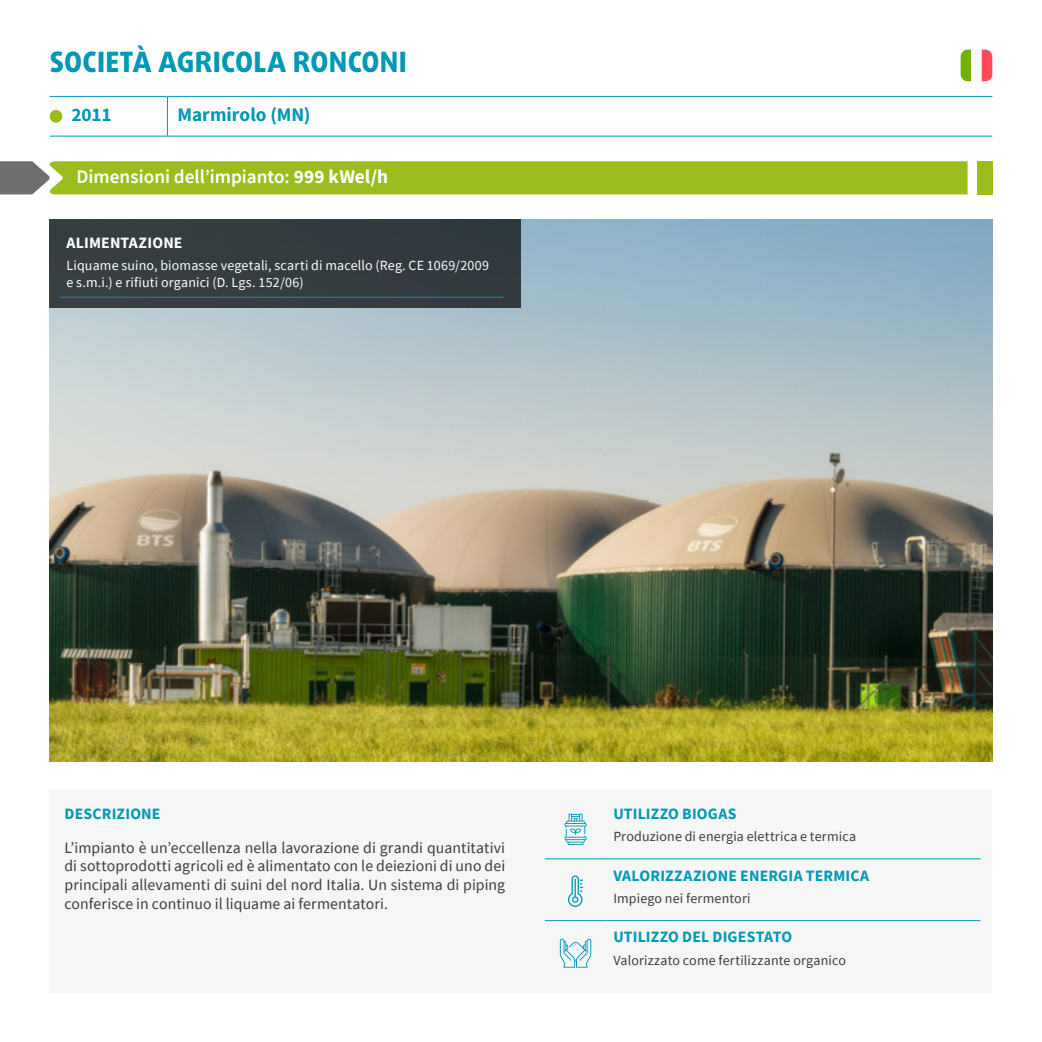
<style>
.page{position:relative;width:1042px;height:1042px;background:#fff}
.page>*{position:absolute;margin:0;border:0;box-sizing:border-box;transform-origin:0 0}
.t1{font:800 28px "Daxline OT";letter-spacing:.01em;color:#0098b6}
.body{font:600 19.25px "Source Sans Pro";color:#fff}
.t2{font:700 19.25px "Source Sans Pro";color:#0098b6}
.t3{font:15.75px/18.9px "Source Sans Pro";letter-spacing:.005em;color:#3c3c3b;text-align:justify}
.body-2{font:700 15.75px "Source Sans Pro";letter-spacing:.01em;color:#0098b6}
.body-3{font:700 15.75px "Source Sans Pro";letter-spacing:.01em;color:#fff}
.t4{font:14px/16.8px "Source Sans Pro";letter-spacing:.01em;color:#fff}
.t5{font:14px "Source Sans Pro";letter-spacing:.01em;color:#3c3c3b}
.s1{font-weight:700}
</style>
<div class="page">
<svg style="left:0;top:161px;width:967px;height:33px;background:#9bbc26"></svg>
<div style="left:977px;top:161px;width:15px;height:33px;background:#9bbe1e"></div>
<svg style="left:960px;top:50px;width:11px;height:31px"></svg>
<div style="left:971px;top:50px;width:11px;height:31px;background:#f8f8f8"></div>
<svg style="left:982px;top:50px;width:10px;height:31px"></svg>
<hr style="left:50px;top:96px;width:117px;height:1px;background:#0098b6">
<hr style="left:167px;top:96px;width:825px;height:1px;background:#0098b6">
<hr style="left:167px;top:97px;width:1px;height:39px;background:#0098b6">
<hr style="left:50px;top:136px;width:117px;height:1px;background:#0098b6">
<hr style="left:167px;top:136px;width:825px;height:1px;background:#0098b6">
<div style="left:50px;top:110px;width:12px;height:13px;background:#9bbe1e;border-radius:50%"></div>
<img style="left:50px;top:219px;width:942px;height:542px">
<div style="left:50px;top:790px;width:942px;height:202px;background:#f6f6f6"></div>
<hr style="left:545px;top:920px;width:61px;height:1px;background:#0098b6">
<hr style="left:606px;top:920px;width:374px;height:1px;background:#0098b6">
<hr style="left:545px;top:858px;width:61px;height:1px;background:#0098b6">
<hr style="left:606px;top:858px;width:374px;height:1px;background:#0098b6">
<svg style="left:564px;top:813px;width:22px;height:32px"></svg>
<svg style="left:568px;top:875px;width:15px;height:32px"></svg>
<svg style="left:560px;top:938px;width:31px;height:29px"></svg>
<div style="left:50px;top:219px;width:471px;height:88px;background:#353c40"></div>
<hr style="left:60px;top:297px;width:444px;height:1px;background:#0098b6">
<p class="t1" style="left:50px;top:43px;width:359px">SOCIETÀ AGRICOLA RONCONI</p>
<p class="t2" style="left:71px;top:102px;width:42px">2011</p>
<p class="t2" style="left:177px;top:101px;width:134px">Marmirolo (MN)</p>
<p class="body" style="left:77px;top:164px;width:313px">Dimensioni dell’impianto: <span class="s1">999 kWel/h</span></p>
<p class="body-3" style="left:67px;top:232px;width:118px">ALIMENTAZIONE</p>
<p class="t4" style="left:67px;top:257px;width:424px">Liquame suino, biomasse vegetali, scarti di macello (Reg. CE 1069/2009 e s.m.i.) e rifiuti organici (D. Lgs. 152/06)</p>
<p class="t4" style="left:67px;top:257px;width:35px">xxxxx</p>
<p class="body-2" style="left:64px;top:803px;width:98px">DESCRIZIONE</p>
<p class="t3" style="left:64px;top:838px;width:442px">L’impianto è un’eccellenza nella lavorazione di grandi quantitativi di sottoprodotti agricoli ed è alimentato con le deiezioni di uno dei principali allevamenti di suini del nord Italia. Un sistema di piping conferisce in continuo il liquame ai fermentatori.</p>
<p class="t3" style="left:64px;top:838px;width:47px">xxxxxx</p>
<p class="body-2" style="left:613px;top:803px;width:125px">UTILIZZO BIOGAS</p>
<p class="t5" style="left:613px;top:827px;width:244px">Produzione di energia elettrica e termica</p>
<p class="body-2" style="left:613px;top:864px;width:257px">VALORIZZAZIONE ENERGIA TERMICA</p>
<p class="t5" style="left:613px;top:889px;width:139px">Impiego nei fermentori</p>
<p class="body-2" style="left:613px;top:926px;width:180px">UTILIZZO DEL DIGESTATO</p>
<p class="t5" style="left:613px;top:951px;width:234px">Valorizzato come fertilizzante organico</p>
<p class="t5" style="left:613px;top:827px;width:8px">x</p>
<p class="t5" style="left:613px;top:889px;width:8px">x</p>
<p class="t5" style="left:613px;top:951px;width:8px">x</p>
</div>
